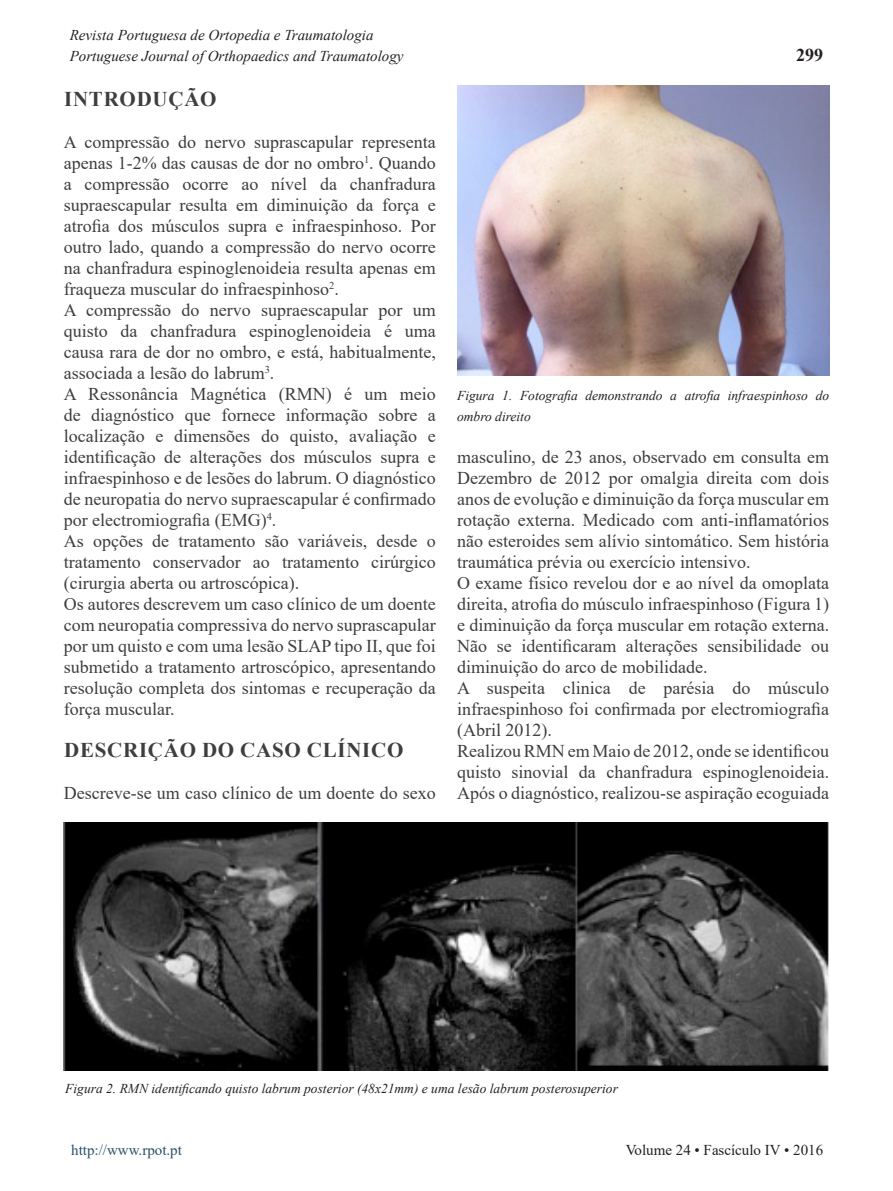
<style>
.page{position:relative;width:893px;height:1191px;background:#fff}
.page>*{position:absolute;margin:0;border:0;box-sizing:border-box;transform-origin:0 0}
.Títulos_Gerais_-_Niv{font:700 21px "Times New Roman";letter-spacing:.035em;color:#3e3e3f}
.Parágrafo_Geral{font:18px/21px "Times New Roman";color:#3e3e3f;text-align:justify}
.t1{font:700 18px "Times New Roman";color:#231f20}
.t2{font:italic 15px/21px "Times New Roman";color:#231f20}
.t3{font:15px "Times New Roman";color:#231f20}
.t4{font:15px "Times New Roman";color:#27516b}
.legendas{font:italic 13.5px/21px "Times New Roman";color:#231f20}
</style>
<div class="page">
<img style="left:457px;top:85px;width:372px;height:290px">
<img style="left:64px;top:822px;width:765px;height:248px">
<p class="t2" style="left:70px;top:24px;width:335px">Revista Portuguesa de Ortopedia e Traumatologia<br>Portuguese Journal of Orthopaedics and Traumatology</p>
<p class="Títulos_Gerais_-_Niv" style="left:64px;top:84px;width:154px">INTRODUÇÃO</p>
<p class="Parágrafo_Geral" style="left:64px;top:131px;width:374px">A compressão do nervo suprascapular representa apenas 1-2% das causas de dor no ombro<sup>1</sup>. Quando a compressão ocorre ao nível da chanfradura supraescapular resulta em diminuição da força e atrofia dos músculos supra e infraespinhoso. Por outro lado, quando a compressão do nervo ocorre na chanfradura espinoglenoideia resulta apenas em fraqueza muscular do infraespinhoso<sup>2</sup>.</p>
<p class="Parágrafo_Geral" style="left:64px;top:299px;width:374px">A compressão do nervo supraescapular por um quisto da chanfradura espinoglenoideia é uma causa rara de dor no ombro, e está, habitualmente, associada a lesão do labrum<sup>3</sup>.</p>
<p class="Parágrafo_Geral" style="left:64px;top:383px;width:374px">A Ressonância Magnética (RMN) é um meio de diagnóstico que fornece informação sobre a localização e dimensões do quisto, avaliação e identificação de alterações dos músculos supra e infraespinhoso e de lesões do labrum. O diagnóstico de neuropatia do nervo supraescapular é confirmado por electromiografia (EMG)<sup>4</sup>.</p>
<p class="Parágrafo_Geral" style="left:64px;top:530px;width:374px">As opções de tratamento são variáveis, desde o tratamento conservador ao tratamento cirúrgico (cirurgia aberta ou artroscópica).</p>
<p class="Parágrafo_Geral" style="left:64px;top:593px;width:374px">Os autores descrevem um caso clínico de um doente com neuropatia compressiva do nervo suprascapular por um quisto e com uma lesão SLAP tipo II, que foi submetido a tratamento artroscópico, apresentando resolução completa dos sintomas e recuperação da força muscular.</p>
<p class="Títulos_Gerais_-_Niv" style="left:64px;top:735px;width:341px">DESCRIÇÃO DO CASO CLÍNICO</p>
<p class="Parágrafo_Geral" style="left:64px;top:782px;width:374px">Descreve-se um caso clínico de um doente do sexo</p>
<p class="t1" style="left:796px;top:42px;width:28px">299</p>
<p class="legendas" style="left:457px;top:385px;width:374px">Figura 1. Fotografia demonstrando a atrofia infraespinhoso do ombro direito</p>
<p class="Parágrafo_Geral" style="left:457px;top:446px;width:374px">masculino, de 23 anos, observado em consulta em Dezembro de 2012 por omalgia direita com dois anos de evolução e diminuição da força muscular em rotação externa. Medicado com anti-inflamatórios não esteroides sem alívio sintomático. Sem história traumática prévia ou exercício intensivo.</p>
<p class="Parágrafo_Geral" style="left:457px;top:572px;width:374px">O exame físico revelou dor e ao nível da omoplata direita, atrofia do músculo infraespinhoso (Figura 1) e diminuição da força muscular em rotação externa.<br>Não se identificaram alterações sensibilidade ou diminuição do arco de mobilidade.</p>
<p class="Parágrafo_Geral" style="left:457px;top:677px;width:374px">A suspeita clinica de parésia do músculo infraespinhoso foi confirmada por electromiografia (Abril 2012).</p>
<p class="Parágrafo_Geral" style="left:457px;top:740px;width:374px">Realizou RMN em Maio de 2012, onde se identificou quisto sinovial da chanfradura espinoglenoideia.<br>Após o diagnóstico, realizou-se aspiração ecoguiada</p>
<p class="legendas" style="left:65px;top:1078px;width:554px">Figura 2. RMN identificando quisto labrum posterior (48x21mm) e uma lesão labrum posterosuperior</p>
<p class="t4" style="left:71px;top:1139px;width:112px">http://www.rpot.pt</p>
<p class="t3" style="left:626px;top:1139px;width:199px">Volume 24 • Fascículo IV • 2016</p>
</div>
